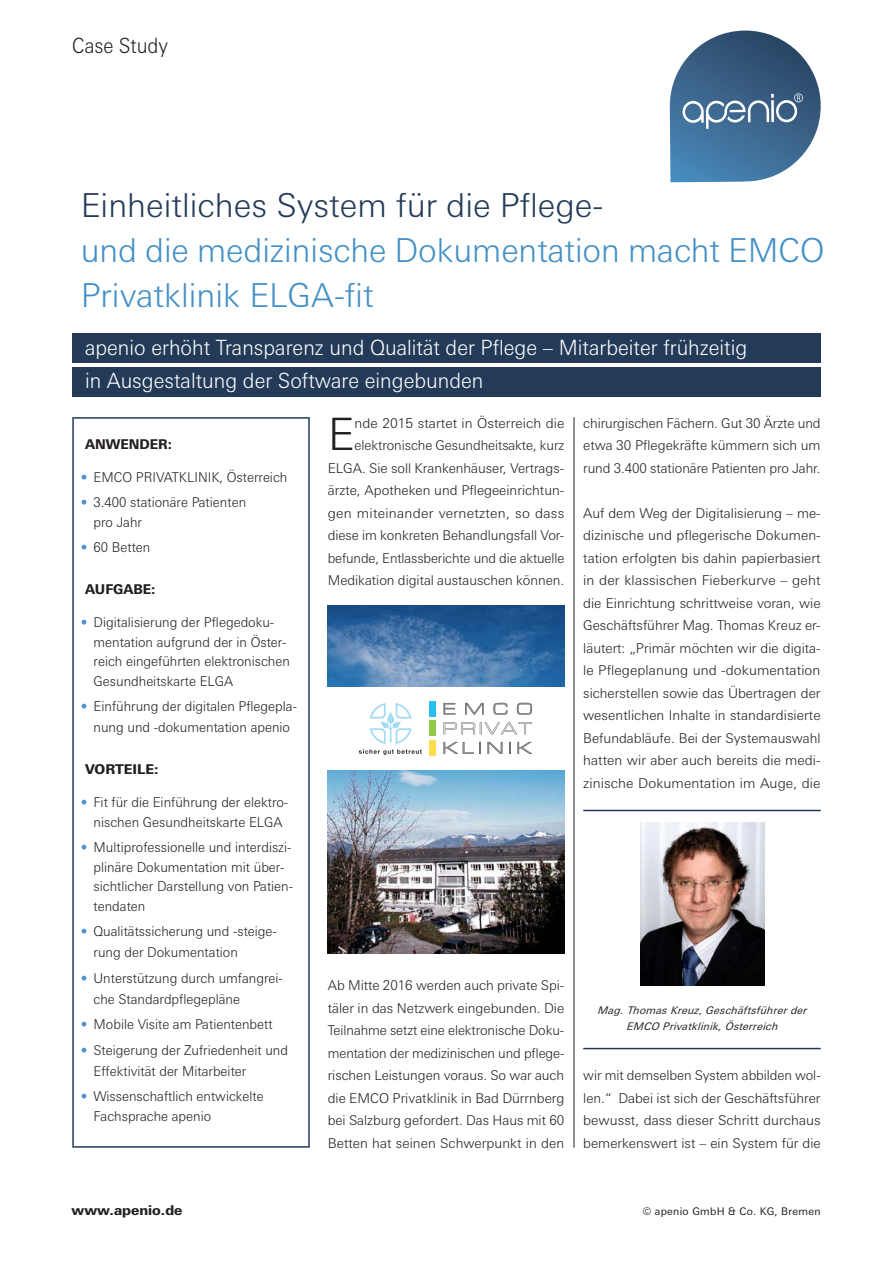
<style>
.page{position:relative;width:893px;height:1263px;background:#fff}
.page>*{position:absolute;margin:0;border:0;box-sizing:border-box;transform-origin:0 0}
.t1{font:300 44.55px "Linotype Univers Basic";color:#231f20}
.t2{font:300 33px/45px "Linotype Univers Basic";letter-spacing:-.005em;color:#4390c6}
.t3{font:300 33px "Linotype Univers Basic";color:#233b58}
.t4{font:300 21px/33px "Linotype Univers Basic";color:#fff;scale:.96 1}
.t5{font:300 21px "Linotype Univers Basic";color:#231f20;scale:.9 1}
.t6{font:300 13.5px/22.5px "Linotype Univers Basic";color:#231f20}
.t7{font:800 13.5px "Linotype Univers Basic";color:#231f20}
.t8{font:italic 10.5px/16.5px "Linotype Univers Basic";color:#231f20;text-align:center}
.t9{font:10.5px "Linotype Univers Basic";letter-spacing:.025em;color:#231f20}
.s1{color:#5090cc}
</style>
<div class="page">
<div style="left:72px;top:333px;width:749px;height:29px;background:#233b58"></div>
<div style="left:72px;top:367px;width:749px;height:29px;background:#233b58"></div>
<hr style="left:574px;top:417px;width:1px;height:731px;background:#231f20">
<div style="left:72px;top:417px;width:238px;height:731px;border:2px solid #233b58"></div>
<img style="left:327px;top:606px;width:238px;height:348px">
<div style="left:321px;top:687px;width:248px;height:82px;background:#fff"></div>
<svg style="left:443px;top:703px;width:12px;height:12px"></svg>
<svg style="left:465px;top:703px;width:19px;height:12px"></svg>
<svg style="left:493px;top:703px;width:15px;height:12px"></svg>
<svg style="left:517px;top:703px;width:15px;height:12px"></svg>
<svg style="left:443px;top:722px;width:89px;height:12px"></svg>
<svg style="left:443px;top:742px;width:38px;height:12px"></svg>
<svg style="left:487px;top:742px;width:15px;height:12px"></svg>
<svg style="left:509px;top:742px;width:2px;height:12px"></svg>
<svg style="left:517px;top:742px;width:15px;height:12px"></svg>
<div style="left:430px;top:701px;width:6px;height:16px;background:#26bff0"></div>
<div style="left:430px;top:720px;width:6px;height:16px;background:#90c848"></div>
<div style="left:430px;top:740px;width:6px;height:16px;background:#ffdc4e"></div>
<svg style="left:359px;top:703px;width:63px;height:52px"></svg>
<hr style="left:583px;top:810px;width:238px;height:1px;background:#233b58">
<img style="left:641px;top:823px;width:123px;height:163px">
<hr style="left:583px;top:1048px;width:238px;height:1px;background:#233b58">
<svg style="left:669px;top:31px;width:152px;height:151px"></svg>
<h3 class="t5" style="left:72px;top:33px;width:108px">Case Study</h3>
<h2 class="t3" style="left:81px;top:186px;width:524px">Einheitliches System für die Pflege-</h2>
<h2 class="t2" style="left:81px;top:228px;width:745px">und die medizinische Dokumentation macht EMCO<br>Privatklinik ELGA-fit</h2>
<h3 class="t4" style="left:85px;top:331px;width:691px">apenio erhöht Transparenz und Qualität der Pflege – Mitarbeiter frühzeitig in Ausgestaltung der Software eingebunden</h3>
<p class="t7" style="left:85px;top:435px;width:89px">ANWENDER:</p>
<p class="t6" style="left:81px;top:465px;width:208px"><span class="s1">•</span> EMCO PRIVATKLINIK, Österreich</p>
<p class="t6" style="left:94px;top:492px;width:154px;line-height:19.5px;text-indent:-13px"><span class="s1">•</span> 3.400 stationäre Patienten pro Jahr</p>
<p class="t6" style="left:81px;top:536px;width:71px"><span class="s1">•</span> 60 Betten</p>
<p class="t7" style="left:85px;top:581px;width:72px">AUFGABE:</p>
<p class="t6" style="left:94px;top:612px;width:198px;line-height:19.5px;text-indent:-13px"><span class="s1">•</span> Digitalisierung der Pflegedoku&shy;mentation aufgrund der in Öster&shy;reich eingeführten elektronischen<br>Gesundheitskarte ELGA</p>
<p class="t6" style="left:81px;top:696px;width:218px;line-height:21px;text-align:center"><span class="s1">•</span> Einführung der digitalen Pflegepla&shy;nung und -dokumentation apenio</p>
<p class="t7" style="left:85px;top:761px;width:75px">VORTEILE:</p>
<p class="t6" style="left:81px;top:792px;width:209px;line-height:19.5px;text-align:center"><span class="s1">•</span> Fit für die Einführung der elektro&shy;nischen Gesundheitskarte ELGA</p>
<p class="t6" style="left:94px;top:837px;width:201px;line-height:19.5px;text-indent:-13px"><span class="s1">•</span> Multiprofessionelle und interdiszi&shy;plinäre Dokumentation mit über&shy;sichtlicher Darstellung von Patien&shy;tendaten</p>
<p class="t6" style="left:94px;top:921px;width:185px;line-height:21px;text-indent:-13px"><span class="s1">•</span> Qualitätssicherung und -steige&shy;rung der Dokumentation</p>
<p class="t6" style="left:94px;top:967px;width:191px;line-height:21px;text-indent:-13px"><span class="s1">•</span> Unterstützung durch umfangrei&shy;che Standardpflegepläne</p>
<p class="t6" style="left:81px;top:1013px;width:193px"><span class="s1">•</span> Mobile Visite am Patientenbett</p>
<p class="t6" style="left:94px;top:1039px;width:196px;line-height:21px;text-indent:-13px"><span class="s1">•</span> Steigerung der Zufriedenheit und<br>Effektivität der Mitarbeiter</p>
<p class="t6" style="left:94px;top:1086px;width:172px;line-height:19.5px;text-indent:-13px"><span class="s1">•</span> Wissenschaftlich entwickelte<br>Fachsprache apenio</p>
<p class="t6" style="left:328px;top:411px;width:238px;text-align:right">nde 2015 startet in Österreich die elektronische Gesundheitsakte, kurz ELGA. Sie soll Krankenhäuser, Vertrags&shy;ärzte, Apotheken und Pflegeeinrichtun&shy;gen miteinander vernetzten, so dass diese im konkreten Behandlungsfall Vor&shy;befunde, Entlassberichte und die aktuelle Medikation digital austauschen können.</p>
<h1 class="t1" style="left:328px;top:408px;width:28px">E</h1>
<p class="t6" style="left:583px;top:411px;width:239px;text-align:justify">chirurgischen Fächern. Gut 30 Ärzte und etwa 30 Pflegekräfte kümmern sich um rund 3.400 stationäre Patienten pro Jahr.</p>
<p class="t6" style="left:583px;top:501px;width:239px;text-align:justify">Auf dem Weg der Digitalisierung – me&shy;dizinische und pflegerische Dokumen&shy;tation erfolgten bis dahin papierbasiert in der klassischen Fieberkurve – geht die Einrichtung schrittweise voran, wie Geschäftsführer Mag. Thomas Kreuz er&shy;läutert: „Primär möchten wir die digita&shy;le Pflegeplanung und -dokumentation sicherstellen sowie das Übertragen der wesentlichen Inhalte in standardisierte Befundabläufe. Bei der Systemauswahl hatten wir aber auch bereits die medi&shy;zinische Dokumentation im Auge, die</p>
<p class="t6" style="left:328px;top:974px;width:238px;text-align:justify">Ab Mitte 2016 werden auch private Spi&shy;täler in das Netzwerk eingebunden. Die Teilnahme setzt eine elektronische Doku&shy;mentation der medizinischen und pflege&shy;rischen Leistungen voraus. So war auch die EMCO Privatklinik in Bad Dürrnberg bei Salzburg gefordert. Das Haus mit 60<br>Betten hat seinen Schwerpunkt in den</p>
<p class="t8" style="left:597px;top:1002px;width:214px">Mag.ThomasKreuz,Geschäftsführerder<br>EMCO Privatklinik,Österreich</p>
<p class="t6" style="left:583px;top:1064px;width:239px;text-align:justify">wir mit demselben System abbilden wol&shy;len.“ Dabei ist sich der Geschäftsführer bewusst, dass dieser Schritt durchaus bemerkenswert ist – ein System für die</p>
<p class="t7" style="left:72px;top:1202px;width:112px">www.apenio.de</p>
<p class="t9" style="left:643px;top:1205px;width:179px">© apenio GmbH &amp; Co. KG, Bremen</p>
</div>
